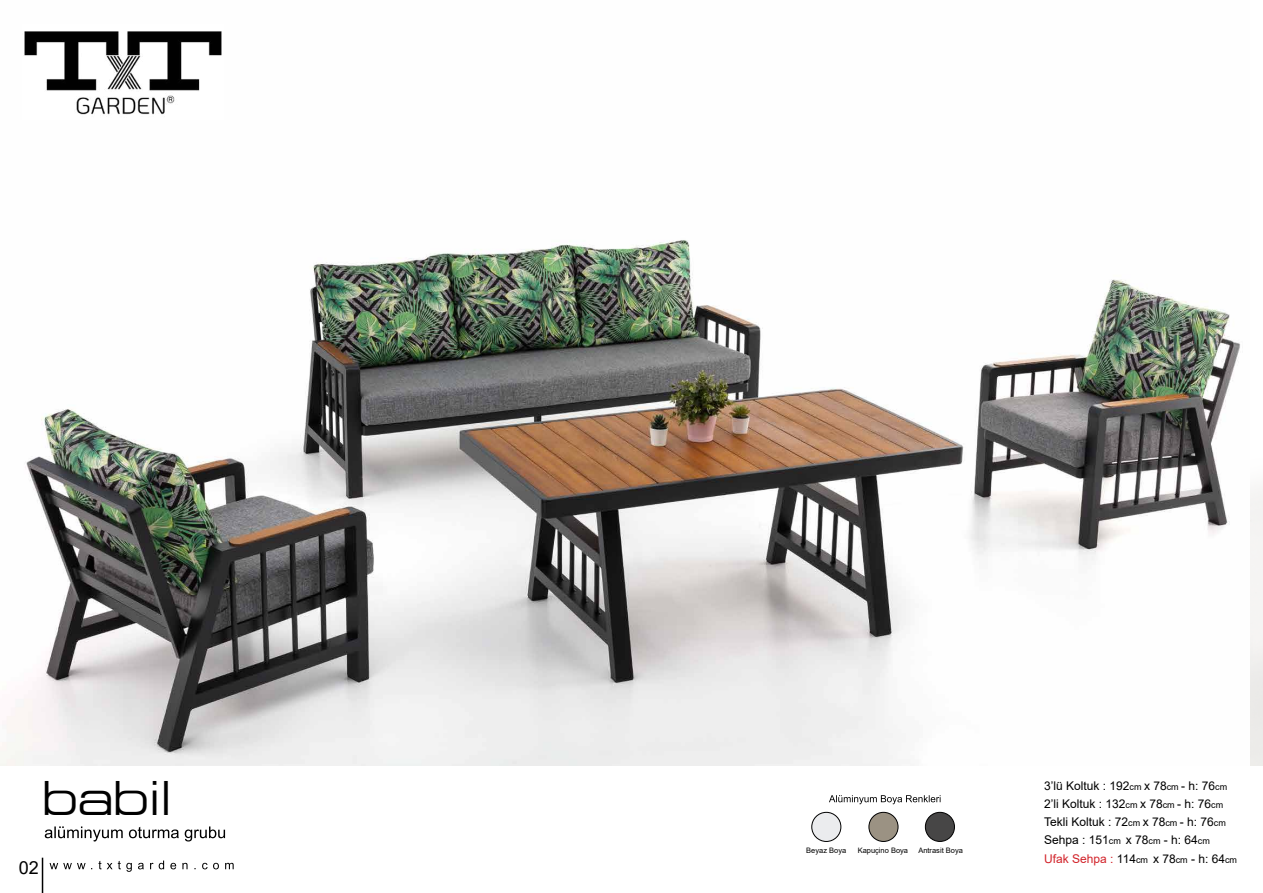
<style>
.page{position:relative;width:1263px;height:893px;background:#fff}
.page>*{position:absolute;margin:0;border:0;box-sizing:border-box;transform-origin:0 0}
.t1{font:49.5px "Micro Extend FLF";color:#000}
.t2{font:18px "Arial";color:#000}
.t3{font:12px/18px "Arial";color:#000}
.t4{font:7.5px "Arial";color:#000}
.s1{font-size:9px}
.s2{color:#d2232a}
</style>
<div class="page">
<img style="left:0;top:240px;width:1240px;height:525px">
<img style="left:24px;top:31px;width:198px;height:84px">
<div style="left:869px;top:812px;width:29px;height:29px;background:#9b9283;border-radius:50%"></div>
<div style="left:868px;top:812px;width:30px;height:30px;border:1px solid #000;border-radius:50%"></div>
<div style="left:812px;top:812px;width:29px;height:29px;background:#ebecee;border-radius:50%"></div>
<div style="left:811px;top:812px;width:30px;height:30px;border:1px solid #000;border-radius:50%"></div>
<div style="left:925px;top:812px;width:29px;height:29px;background:#474646;border-radius:50%"></div>
<div style="left:925px;top:812px;width:30px;height:30px;border:1px solid #000;border-radius:50%"></div>
<svg style="left:829px;top:795px;width:111px;height:9px"></svg>
<svg style="left:50px;top:860px;width:184px;height:12px"></svg>
<hr style="left:42px;top:858px;width:1px;height:35px;background:#000">
<svg style="left:45px;top:826px;width:180px;height:15px"></svg>
<h1 class="t1" style="left:43px;top:771px;width:130px">babil</h1>
<h2 class="t2" style="left:19px;top:855px;width:22px">02</h2>
<p class="t4" style="left:806px;top:845px;width:42px">Beyaz Boya</p>
<p class="t4" style="left:858px;top:845px;width:52px">Kapuçino Boya</p>
<p class="t4" style="left:918px;top:845px;width:46px">Antrasit Boya</p>
<p class="t3" style="left:1044px;top:777px;width:185px">3’lü Koltuk : 192<span class="s1">cm</span> x 78<span class="s1">cm</span> - h: 76<span class="s1">cm<br></span>2’li Koltuk : 132<span class="s1">cm</span> x 78<span class="s1">cm</span> - h: 76<span class="s1">cm<br></span>Tekli Koltuk : 72<span class="s1">cm</span> x 78<span class="s1">cm</span> - h: 76<span class="s1">cm<br></span>Sehpa : 151<span class="s1">cm</span> x 78<span class="s1">cm</span> - h: 64<span class="s1">cm</span></p>
<p class="t3" style="left:1044px;top:850px;width:194px"><span class="s2">Ufak Sehpa :</span> 114<span class="s1">cm</span> x 78<span class="s1">cm</span> - h: 64<span class="s1">cm</span></p>
</div>
